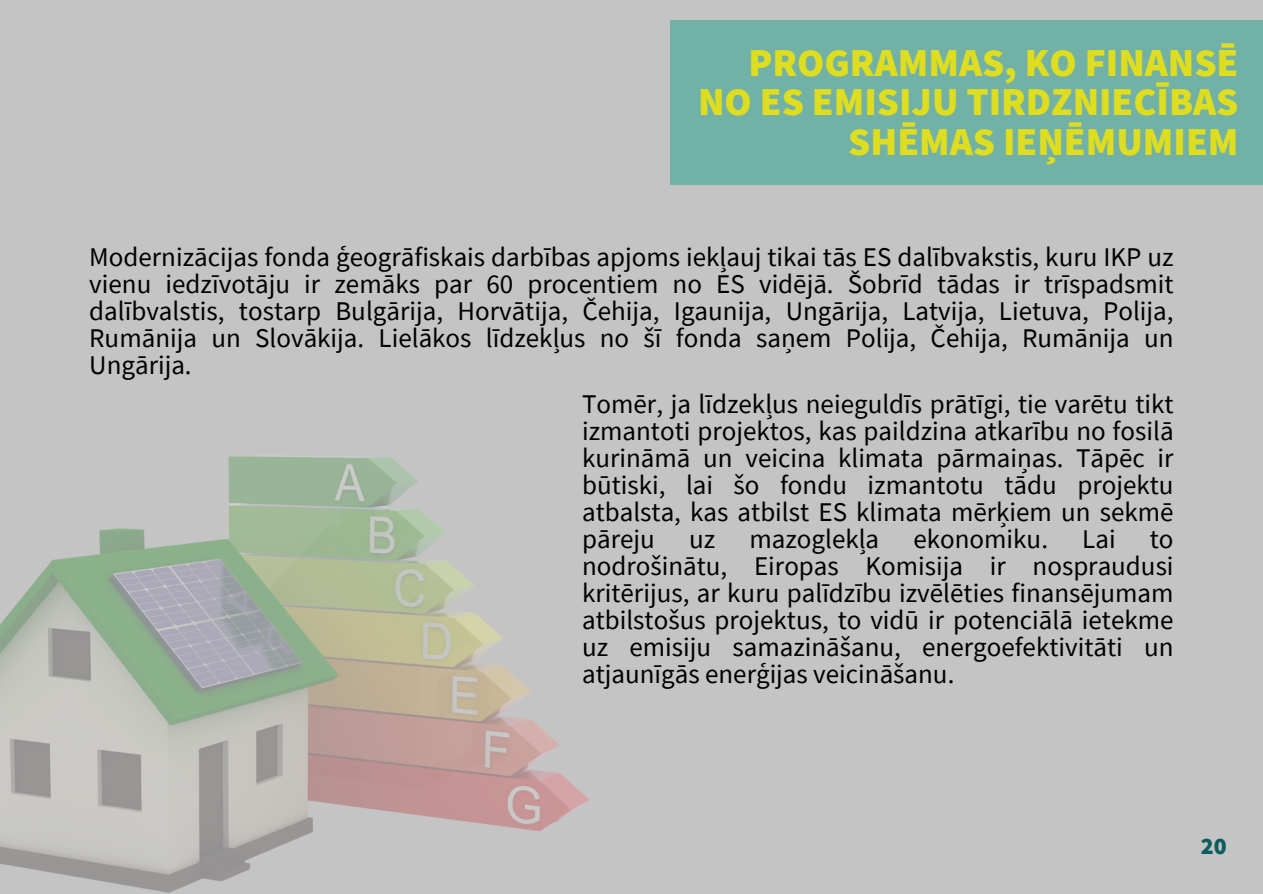
<style>
.page{position:relative;width:1263px;height:894px;background:#fff}
.page>*{position:absolute;margin:0;border:0;box-sizing:border-box;transform-origin:0 0}
.t1{font:900 39.45px/39.3px "Source Sans Pro";color:#dedd1f;text-align:right}
.t2{font:27px/27px "Source Sans Pro";color:#000;text-align:justify}
.t3{font:900 24px "Source Sans Pro";color:#0e5c5d}
</style>
<div class="page">
<div style="left:0;top:0;width:1263px;height:893px;background:#c4c4c4"></div>
<div style="left:670px;top:20px;width:593px;height:164px;background:#72b2a6"></div>
<img style="left:0;top:456px;width:589px;height:437px">
<h1 class="t1" style="left:698px;top:42px;width:542px">PROGRAMMAS, KO FINANSĒ<br>NO ES EMISIJU TIRDZNIECĪBAS<br>SHĒMAS IEŅĒMUMIEM</h1>
<p class="t2" style="left:89px;top:242px;width:1086px">Modernizācijas fonda ģeogrāfiskais darbības apjoms iekļauj tikai tās ES dalībvakstis, kuru IKP uz vienu iedzīvotāju ir zemāks par 60 procentiem no ES vidējā. Šobrīd tādas ir trīspadsmit dalībvalstis, tostarp Bulgārija, Horvātija, Čehija, Igaunija, Ungārija, Latvija, Lietuva, Polija, Rumānija un Slovākija. Lielākos līdzekļus no šī fonda saņem Polija, Čehija, Rumānija un Ungārija.</p>
<p class="t2" style="left:582px;top:389px;width:593px">Tomēr, ja līdzekļus neieguldīs prātīgi, tie varētu tikt izmantoti projektos, kas paildzina atkarību no fosilā kurināmā un veicina klimata pārmaiņas. Tāpēc ir būtiski, lai šo fondu izmantotu tādu projektu atbalsta, kas atbilst ES klimata mērķiem un sekmē pāreju</p>
<p class="t2" style="left:689px;top:524px;width:28px">uz</p>
<p class="t2" style="left:749px;top:524px;width:131px">mazoglekļa</p>
<p class="t2" style="left:913px;top:524px;width:136px">ekonomiku.</p>
<p class="t2" style="left:1082px;top:524px;width:35px">Lai</p>
<p class="t2" style="left:582px;top:524px;width:593px;text-indent:568px">to nodrošinātu, Eiropas Komisija ir nospraudusi kritērijus, ar kuru palīdzību izvēlēties finansējumam atbilstošus projektus, to vidū ir potenciālā ietekme uz emisiju samazināšanu, energoefektivitāti un atjaunīgās enerģijas veicināšanu.</p>
<p class="t3" style="left:1201px;top:829px;width:27px">20</p>
</div>
